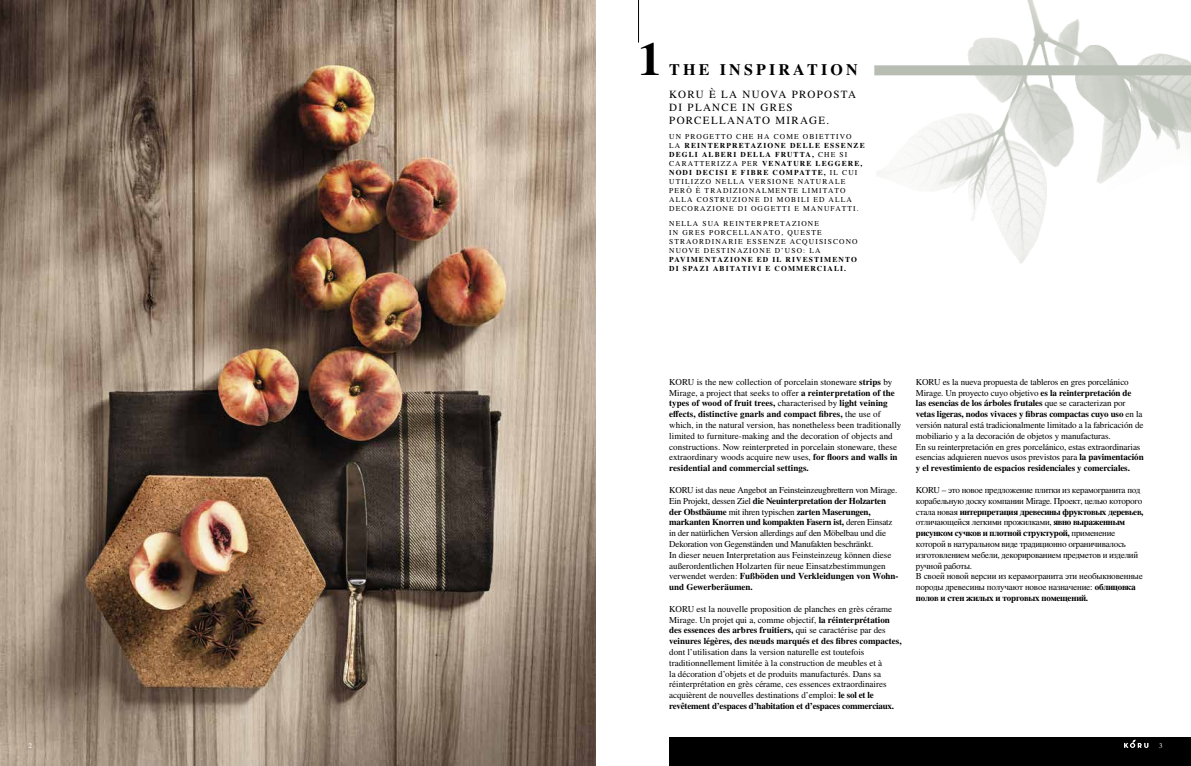
<style>
.page{position:relative;width:1191px;height:766px;background:#fff}
.page>*{position:absolute;margin:0;border:0;box-sizing:border-box;transform-origin:0 0}
.t1{font:700 46.9px "STIX General";color:#000}
.t2{font:700 16px "STIX General";letter-spacing:.2em;color:#000}
.t3{font:11px/13.2px "STIX General";letter-spacing:.12em;color:#000}
.t4{font:9px/10.8px "STIX General";letter-spacing:-.01em;color:#000}
.t5{font:9px/10.8px "STIX General";letter-spacing:-.03em;color:#000}
.t6{font:7.5px/9px "STIX General";letter-spacing:.15em;color:#000}
.t7{font:700 7.5px/9px "STIX General";letter-spacing:.15em;color:#000}
.t8{font:7px "STIX General";color:#fff}
.s1{font-weight:700}
</style>
<div class="page">
<img style="left:874px;top:0;width:317px;height:264px">
<img style="left:0;top:0;width:595px;height:765px">
<div style="left:669px;top:737px;width:522px;height:28px;background:#000"></div>
<div style="left:874px;top:65px;width:317px;height:10px;background:#b7bdb3"></div>
<hr style="left:638px;top:0;width:1px;height:43px;background:#000">
<svg style="left:1124px;top:739px;width:24px;height:8px"></svg>
<h1 class="t1" style="left:638px;top:26px;width:25px">1</h1>
<h2 class="t2" style="left:669px;top:58px;width:190px">THE INSPIRATION</h2>
<p class="t3" style="left:669px;top:88px;width:188px">KORU È LA NUOVA PROPOSTA<br>DI PLANCE IN GRES<br>PORCELLANATO MIRAGE.</p>
<p class="t6" style="left:669px;top:132px;width:197px">UN PROGETTO CHE HA COME OBIETTIVO<br>LA <span class="s1">REINTERPRETAZIONE DELLE ESSENZE DEGLI ALBERI DELLA FRUTTA,</span> CHE SI CARATTERIZZA PER <span class="s1">VENATURE LEGGERE, NODI DECISI E FIBRE COMPATTE,</span> IL CUI UTILIZZO NELLA VERSIONE NATURALE PERÒ È TRADIZIONALMENTE LIMITATO ALLA COSTRUZIONE DI MOBILI ED ALLA DECORAZIONE DI OGGETTI E MANUFATTI.</p>
<p class="t6" style="left:669px;top:219px;width:190px">NELLA SUA REINTERPRETAZIONE<br>IN GRES PORCELLANATO, QUESTE<br>STRAORDINARIE ESSENZE ACQUISISCONO<br>NUOVE DESTINAZIONE D’USO: LA</p>
<p class="t7" style="left:669px;top:255px;width:189px">PAVIMENTAZIONE ED IL RIVESTIMENTO<br>DI SPAZI ABITATIVI E COMMERCIALI.</p>
<p class="t4" style="left:669px;top:376px;width:233px">KORU is the new collection of porcelain stoneware <span class="s1">strips</span> by Mirage, a project that seeks to offer <span class="s1">a reinterpretation of the types of wood of fruit trees,</span> characterised by <span class="s1">light veining effects, distinctive gnarls and compact fibres,</span> the use of which, in the natural version, has nonetheless been traditionally limited to furniture-making and the decoration of objects and constructions. Now reinterpreted in porcelain stoneware, these extraordinary woods acquire new uses, <span class="s1">for floors and walls in residential and commercial settings.</span></p>
<p class="t4" style="left:669px;top:484px;width:231px">KORU ist das neue Angebot an Feinsteinzeugbrettern von Mirage.<br>Ein Projekt, dessen Ziel <span class="s1">die Neuinterpretation der Holzarten der Obstbäume</span> mit ihren typischen <span class="s1">zarten Maserungen, markanten Knorren und kompakten Fasern ist,</span> deren Einsatz in der natürlichen Version allerdings auf den Möbelbau und die Dekoration von Gegenständen und Manufakten beschränkt.<br>In dieser neuen Interpretation aus Feinsteinzeug können diese außerordentlichen Holzarten für neue Einsatzbestimmungen verwendet werden: <span class="s1">Fußböden und Verkleidungen von Wohn&shy;und Gewerberäumen.</span></p>
<p class="t4" style="left:669px;top:603px;width:234px">KORU est la nouvelle proposition de planches en grès cérame Mirage. Un projet qui a, comme objectif, <span class="s1">la réinterprétation des essences des arbres fruitiers,</span> qui se caractérise par des <span class="s1">veinures légères, des nœuds marqués et des fibres compactes,</span></p>
<p class="t4" style="left:669px;top:646px;width:226px">dont l’utilisation dans la version naturelle est toutefois traditionnellement limitée à la construction de meubles et à<br>la décoration d’objets et de produits manufacturés. Dans sa réinterprétation en grès cérame, ces essences extraordinaires acquièrent de nouvelles destinations d’emploi: <span class="s1">le sol et le revêtement d’espaces d’habitation et d’espaces commerciaux.</span></p>
<p class="t4" style="left:916px;top:376px;width:229px">KORU es la nueva propuesta de tableros en gres porcelánico Mirage. Un proyecto cuyo objetivo <span class="s1">es la reinterpretación de las esencias de los árboles frutales</span> que se caracterizan por <span class="s1">vetas ligeras, nodos vivaces y fibras compactas cuyo uso</span> en la versión natural está tradicionalmente limitado a la fabricación de mobiliario y a la decoración de objetos y manufacturas.<br>En su reinterpretación en gres porcelánico, estas extraordinarias esencias adquieren nuevos usos previstos para <span class="s1">la pavimentación y el revestimiento de espacios residenciales y comerciales.</span></p>
<p class="t5" style="left:916px;top:484px;width:229px">KORU – это новое предложение плитки из керамогранита под корабельную доску компании Mirage. Проект, целью которого стала новая <span class="s1">интерпретация древесины фруктовых деревьев, </span>отличающейся легкими прожилками, <span class="s1">явно выраженным рисунком сучков и плотной структурой,</span> применение которой в натуральном виде традиционно ограничивалось изготовлением мебели, декорированием предметов и изделий ручной работы.<br>В своей новой версии из керамогранита эти необыкновенные породы древесины получают новое назначение: <span class="s1">облицовка полов и стен жилых и торговых помещений.</span></p>
<p class="t8" style="left:28px;top:740px;width:5px">2</p>
<p class="t8" style="left:1159px;top:740px;width:5px">3</p>
</div>
